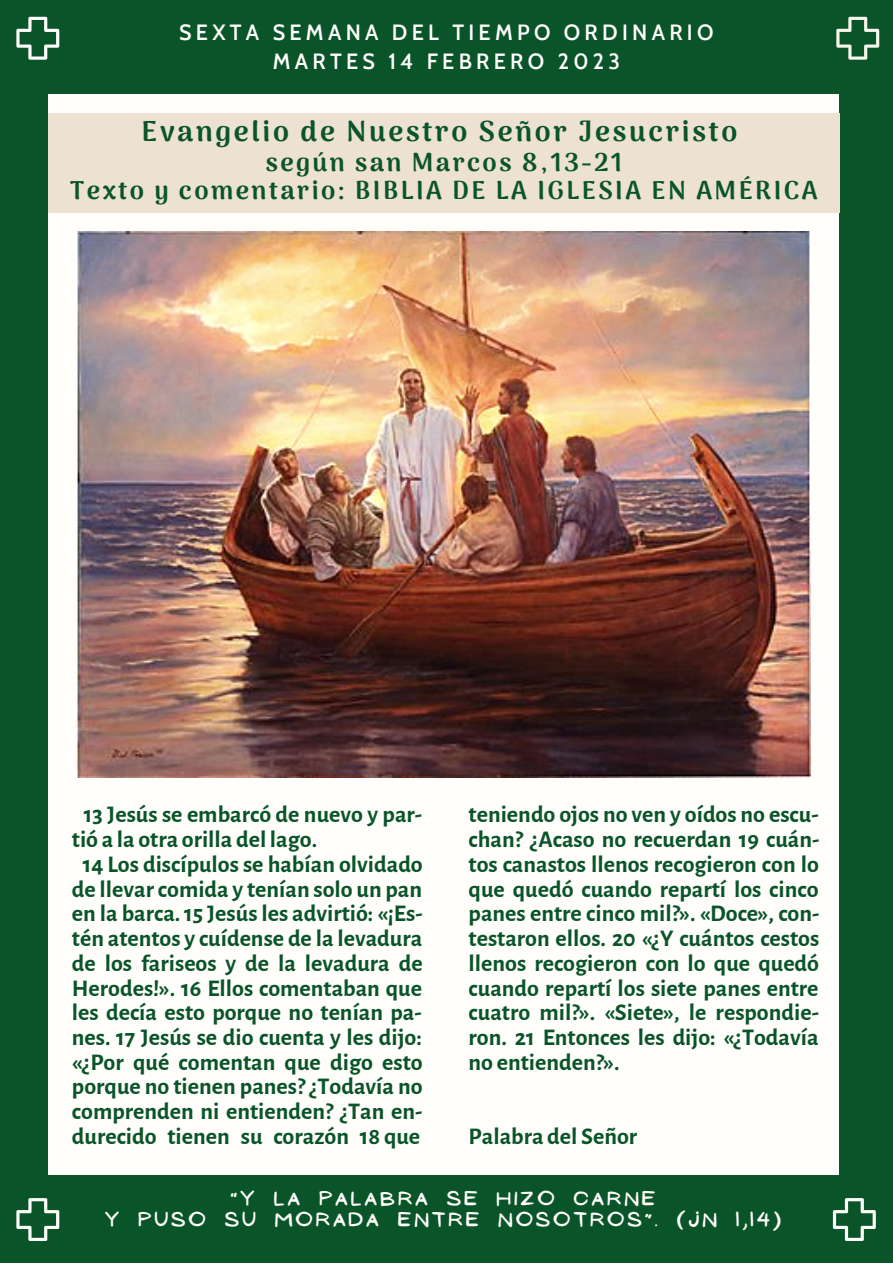
<style>
.page{position:relative;width:893px;height:1264px;background:#fff}
.page>*{position:absolute;margin:0;border:0;box-sizing:border-box;transform-origin:0 0}
.t1{font:900 28.5px "Arima Madurai";letter-spacing:.095em;color:#0a542a}
.t2{font:900 25.5px/28px "Arima Madurai";letter-spacing:.095em;color:#0a542a;text-align:center}
.t3{font:700 24px/24.8px "Alegreya Sans";color:#0a542a;text-align:justify}
.t4{font:600 21.45px/29.5px "Cabin";letter-spacing:.2em;color:#fffefc;text-align:center}
.t5{font:17.85px/21.3px "NF Ananias Bold";letter-spacing:.2em;color:#fffefa;text-align:center}
</style>
<div class="page">
<div style="left:0;top:0;width:892px;height:1262px;background:#0a542a"></div>
<div style="left:48px;top:94px;width:790px;height:1080px;background:#fffefa"></div>
<div style="left:48px;top:113px;width:791px;height:100px;background:#ede1d1"></div>
<svg style="left:16px;top:17px;width:43px;height:43px"></svg>
<svg style="left:832px;top:1198px;width:43px;height:42px"></svg>
<svg style="left:16px;top:1198px;width:43px;height:42px"></svg>
<svg style="left:836px;top:17px;width:43px;height:43px"></svg>
<img style="left:76px;top:231px;width:734px;height:546px">
<p class="t4" style="left:179px;top:17px;width:536px">SEXTA SEMANA DEL TIEMPO ORDINARIO<br>MARTES 14 FEBRERO 2023</p>
<p class="t1" style="left:142px;top:114px;width:597px">Evangelio de Nuestro Señor Jesucristo</p>
<p class="t2" style="left:70px;top:148px;width:749px">según san Marcos 8,13-21<br>Texto y comentario: BIBLIA DE LA IGLESIA EN AMÉRICA</p>
<p class="t3" style="left:84px;top:802px;width:340px">13 Jesús se embarcó de nuevo y par-</p>
<p class="t3" style="left:72px;top:827px;width:247px">tió a la otra orilla del lago.</p>
<p class="t3" style="left:83px;top:852px;width:341px">14 Los discípulos se habían olvidado</p>
<p class="t3" style="left:72px;top:877px;width:351px">de llevar comida y tenían solo un pan</p>
<p class="t3" style="left:72px;top:901px;width:352px">en la barca. 15 Jesús les advirtió: «¡Es-</p>
<p class="t3" style="left:72px;top:926px;width:352px">tén atentos y cuídense de la levadura</p>
<p class="t3" style="left:72px;top:951px;width:352px">de los fariseos y de la levadura de</p>
<p class="t3" style="left:72px;top:975px;width:352px">Herodes!». 16 Ellos comentaban que</p>
<p class="t3" style="left:72px;top:1000px;width:351px">les decía esto porque no tenían pa-</p>
<p class="t3" style="left:72px;top:1025px;width:351px">nes. 17 Jesús se dio cuenta y les dijo:</p>
<p class="t3" style="left:72px;top:1050px;width:352px">«¿Por qué comentan que digo esto</p>
<p class="t3" style="left:72px;top:1074px;width:352px">porque no tienen panes? ¿Todavía no</p>
<p class="t3" style="left:72px;top:1099px;width:352px">comprenden ni entienden? ¿Tan en-</p>
<p class="t3" style="left:72px;top:1124px;width:350px">durecido tienen su corazón 18 que</p>
<p class="t3" style="left:468px;top:802px;width:352px">teniendo ojos no ven y oídos no escu&shy;chan? ¿Acaso no recuerdan 19 cuán&shy;tos canastos llenos recogieron con lo que quedó cuando repartí los cinco panes entre cinco mil?». «Doce», con&shy;testaron ellos. 20 «¿Y cuántos cestos llenos recogieron con lo que quedó cuando repartí los siete panes entre cuatro mil?». «Siete», le respondie&shy;ron. 21 Entonces les dijo: «¿Todavía no entienden?».</p>
<p class="t3" style="left:468px;top:1124px;width:170px">Palabra del Señor</p>
<p class="t5" style="left:105px;top:1187px;width:677px">"Y LA PALABRA SE HIZO CARNE<br>Y PUSO SU MORADA ENTRE NOSOTROS”. (JN 1,14)</p>
</div>
